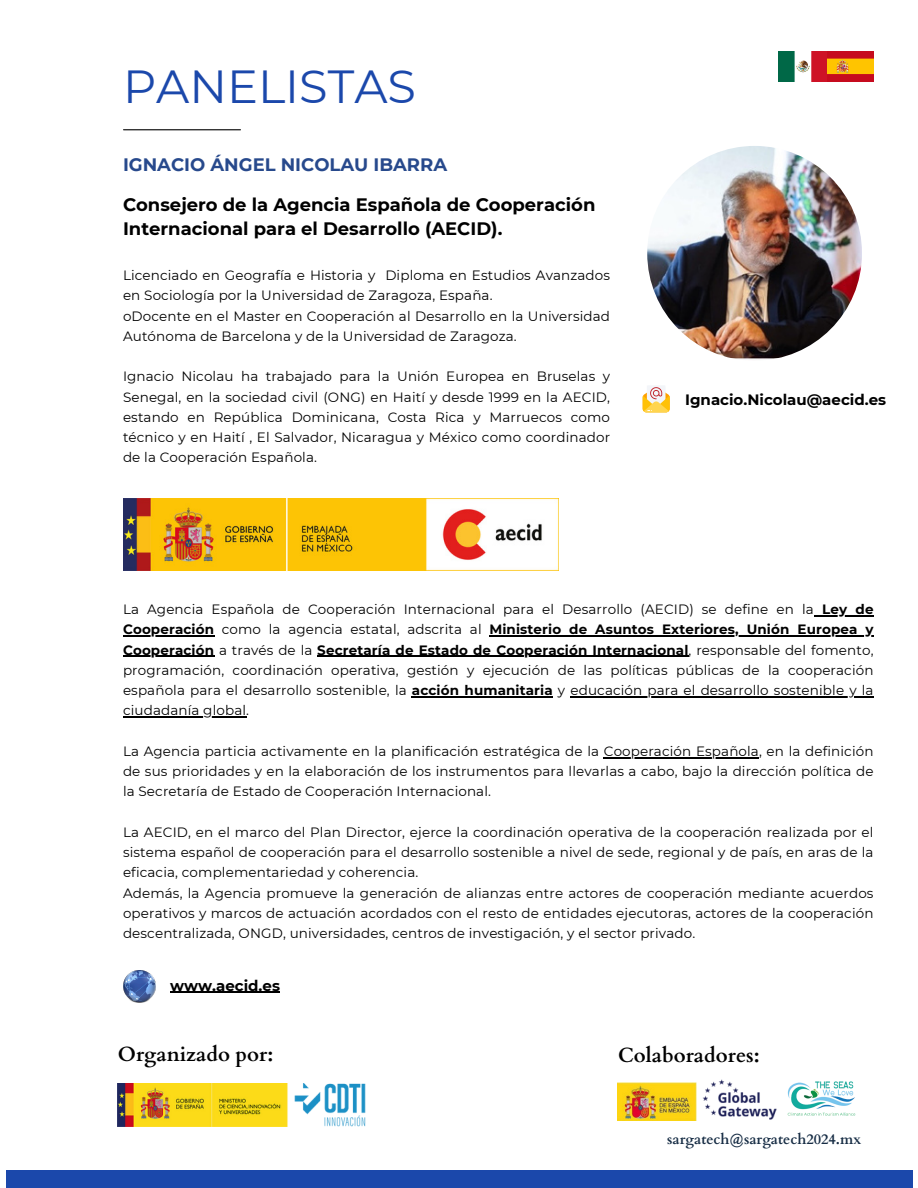
<style>
.page{position:relative;width:918px;height:1188px;background:#fff}
.page>*{position:absolute;margin:0;border:0;box-sizing:border-box;transform-origin:0 0}
.t1{font:46.35px "Montserrat";color:#1b48ab}
.t2{font:700 20.55px "Cardo";color:#000}
.t3{font:700 18px/24.8px "Montserrat";color:#000}
.t4{font:700 18px "Montserrat";color:#27498c}
.t5{font:700 15px "Montserrat";color:#000}
.t6{font:700 14.4px "Cardo";color:#172d45}
.t7{font:13.5px/20.2px "Montserrat";letter-spacing:.01em;color:#000}
.t8{font:700 13.5px "Montserrat";letter-spacing:.01em;color:#000}
.s1{font-weight:700}
.s2{font-weight:400}
</style>
<div class="page">
<div style="left:6px;top:1170px;width:906px;height:18px;background:#1b48ab"></div>
<hr style="left:124px;top:129px;width:116px;height:1px;background:#000">
<img style="left:787px;top:1081px;width:69px;height:35px">
<img style="left:703px;top:1079px;width:74px;height:41px">
<img style="left:118px;top:1084px;width:247px;height:42px">
<img style="left:617px;top:1083px;width:79px;height:38px">
<img style="left:779px;top:51px;width:94px;height:30px">
<svg style="left:643px;top:386px;width:27px;height:26px"></svg>
<img style="left:647px;top:146px;width:215px;height:215px;border-radius:50%">
<img style="left:123px;top:499px;width:435px;height:72px">
<hr style="left:170px;top:992px;width:110px;height:1px;background:#000">
<hr style="left:814px;top:615px;width:60px;height:1px;background:#000">
<hr style="left:123px;top:635px;width:91px;height:2px;background:#000">
<hr style="left:489px;top:635px;width:385px;height:2px;background:#000">
<hr style="left:123px;top:656px;width:91px;height:1px;background:#000">
<hr style="left:317px;top:656px;width:372px;height:1px;background:#000">
<hr style="left:412px;top:696px;width:141px;height:1px;background:#000">
<hr style="left:570px;top:696px;width:304px;height:1px;background:#000">
<hr style="left:123px;top:716px;width:123px;height:2px;background:#000">
<hr style="left:604px;top:757px;width:155px;height:1px;background:#000">
<img style="left:123px;top:970px;width:33px;height:33px">
<h5 class="t1" style="left:123px;top:58px;width:295px">PANELISTAS</h5>
<h3 class="t4" style="left:123px;top:154px;width:326px">IGNACIO ÁNGEL NICOLAU IBARRA</h3>
<h3 class="t3" style="left:123px;top:192px;width:474px">Consejero de la Agencia Española de Cooperación<br>Internacional para el Desarrollo (AECID).</h3>
<p class="t7" style="left:123px;top:265px;width:489px">Licenciado en Geografía e Historia y Diploma en Estudios Avanzados en Sociología por la Universidad de Zaragoza, España.<br>oDocente en el Master en Cooperación al Desarrollo en la Universidad Autónoma de Barcelona y de la Universidad de Zaragoza.</p>
<p class="t7" style="left:123px;top:366px;width:489px;text-align:justify">Ignacio Nicolau ha trabajado para la Unión Europea en Bruselas y Senegal, en la sociedad civil (ONG) en Haití y desde 1999 en la AECID, estando en República Dominicana, Costa Rica y Marruecos como técnico y en Haití , El Salvador, Nicaragua y México como coordinador de la Cooperación Española.</p>
<p class="t5" style="left:685px;top:391px;width:202px">Ignacio.Nicolau@aecid.es</p>
<p class="t7" style="left:123px;top:599px;width:692px">La Agencia Española de Cooperación Internacional para el Desarrollo (AECID) se define en la</p>
<p class="t8" style="left:822px;top:601px;width:53px">Ley de</p>
<p class="t7" style="left:123px;top:619px;width:360px"><span class="s1">Cooperación</span> como la agencia estatal, adscrita al</p>
<p class="t8" style="left:489px;top:621px;width:386px">Ministerio de Asuntos Exteriores, Unión Europea y</p>
<h5 class="t8" style="left:123px;top:642px;width:752px">Cooperación <span class="s2">a través de la</span> Secretaría de Estado de Cooperación Internacional<span class="s2">, responsable del fomento,</span></h5>
<h2 class="t7" style="left:123px;top:660px;width:752px">programación, coordinación operativa, gestión y ejecución de las políticas públicas de la cooperación española para el desarrollo sostenible, la <span class="s1">acción humanitaria</span> y educación para el desarrollo sostenible y la</h2>
<p class="t7" style="left:123px;top:700px;width:128px">ciudadanía global.</p>
<p class="t7" style="left:123px;top:741px;width:752px">La Agencia particia activamente en la planificación estratégica de la Cooperación Española, en la definición</p>
<p class="t7" style="left:123px;top:761px;width:752px">de sus prioridades y en la elaboración de los instrumentos para llevarlas a cabo, bajo la dirección política de la Secretaría de Estado de Cooperación Internacional.</p>
<p class="t7" style="left:123px;top:822px;width:752px">La AECID, en el marco del Plan Director, ejerce la coordinación operativa de la cooperación realizada por el</p>
<p class="t7" style="left:123px;top:842px;width:752px">sistema español de cooperación para el desarrollo sostenible a nivel de sede, regional y de país, en aras de la eficacia, complementariedad y coherencia.<br>Además, la Agencia promueve la generación de alianzas entre actores de cooperación mediante acuerdos</p>
<p class="t7" style="left:123px;top:903px;width:752px">operativos y marcos de actuación acordados con el resto de entidades ejecutoras, actores de la cooperación descentralizada, ONGD, universidades, centros de investigación, y el sector privado.</p>
<p class="t5" style="left:170px;top:976px;width:111px">www.aecid.es</p>
<h4 class="t2" style="left:118px;top:1041px;width:157px">Organizado por:</h4>
<p class="t2" style="left:618px;top:1042px;width:143px">Colaboradores:</p>
<p class="t6" style="left:667px;top:1130px;width:195px">sargatech@sargatech2024.mx</p>
</div>
